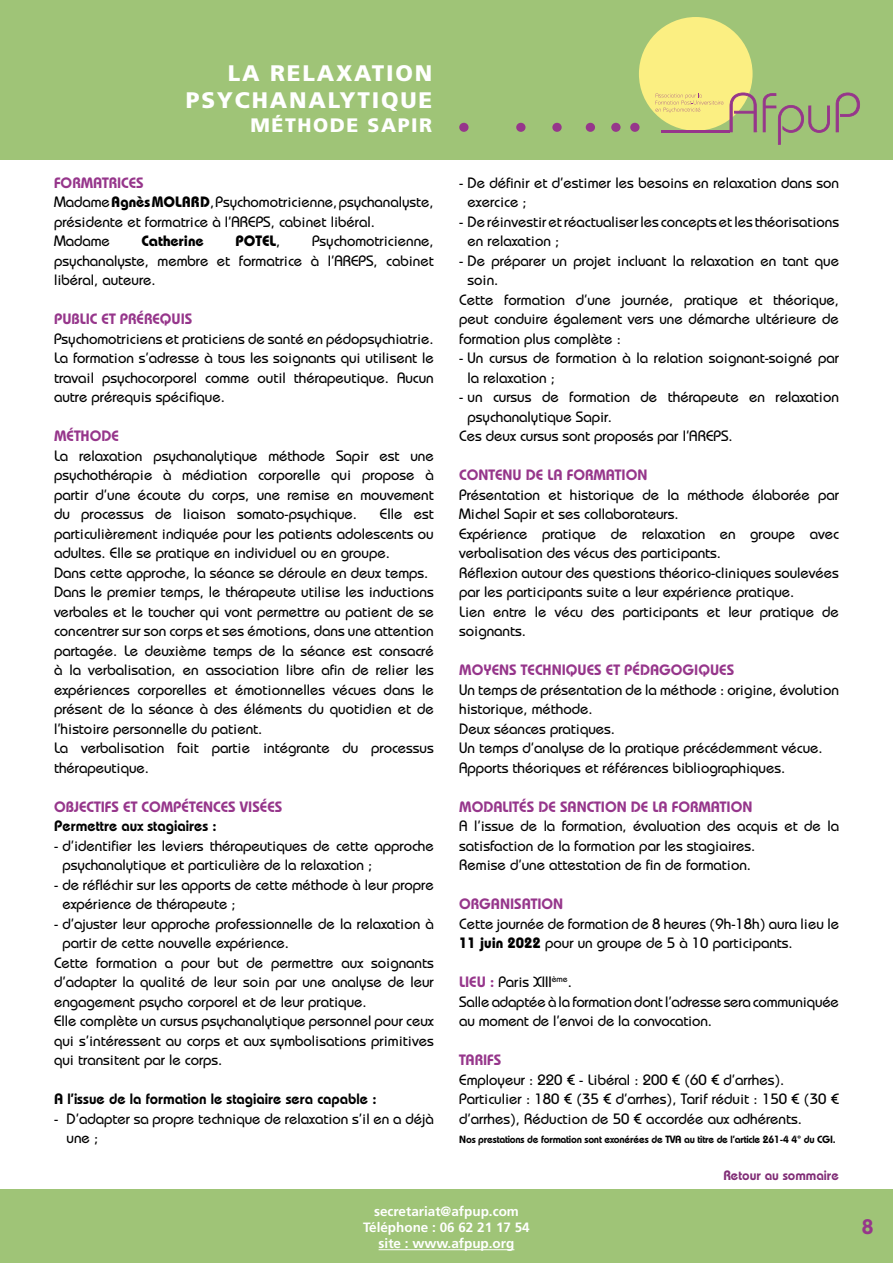
<style>
.page{position:relative;width:893px;height:1263px;background:#fff}
.page>*{position:absolute;margin:0;border:0;box-sizing:border-box;transform-origin:0 0}
.t1{font:900 22.5px/27px "Frutiger LT Std";letter-spacing:.08em;color:#fff;text-align:right}
.t2{font:600 21px "Bauhaus Std";color:#96368b}
.t3{font:900 19.5px "Frutiger LT Std";letter-spacing:.08em;color:#fff}
.t4{font:500 15px/19.5px "Bauhaus Std";color:#000}
.t5{font:600 15px "Bauhaus Std";color:#96368b}
.t6{font:600 15px "Bauhaus Std";color:#000}
.t7{font:700 15px "Bauhaus Std";color:#000}
.t8{font:700 13.5px/16.2px "Frutiger LT Std";color:#fff;text-align:center}
.t9{font:600 13.5px "Bauhaus Std";color:#812e77}
.t10{font:600 10.5px "Bauhaus Std";letter-spacing:-.02em;color:#000}
.s1{font-weight:600;color:#96368b}
.s2{font-weight:700}
.s3{font-weight:500}
</style>
<div class="page">
<div style="left:0;top:1189px;width:893px;height:74px;background:#9fc477"></div>
<hr style="left:379px;top:1249px;width:135px;height:1px;background:#fff">
<div style="left:0;top:0;width:893px;height:159px;background:#9fc477"></div>
<div style="left:639px;top:17px;width:114px;height:114px;background:#fbef82;border-radius:50%"></div>
<svg style="left:763px;top:93px;width:67px;height:52px"></svg>
<svg style="left:836px;top:93px;width:24px;height:39px"></svg>
<svg style="left:655px;top:93px;width:102px;height:39px"></svg>
<div style="left:611px;top:123px;width:10px;height:9px;border:3px solid #96368b;border-radius:50%"></div>
<div style="left:586px;top:123px;width:9px;height:9px;border:3px solid #96368b;border-radius:50%"></div>
<div style="left:552px;top:123px;width:10px;height:9px;border:3px solid #96368b;border-radius:50%"></div>
<div style="left:516px;top:123px;width:9px;height:9px;border:3px solid #96368b;border-radius:50%"></div>
<div style="left:459px;top:123px;width:10px;height:9px;border:3px solid #96368b;border-radius:50%"></div>
<div style="left:630px;top:123px;width:9px;height:9px;border:3px solid #96368b;border-radius:50%"></div>
<h1 class="t1" style="left:186px;top:60px;width:248px">LA RELAXATION<br>PSYCHANALYTIQUE</h1>
<h3 class="t3" style="left:250px;top:113px;width:183px">MÉTHODE SAPIR</h3>
<p class="t4" style="left:54px;top:172px;width:381px"><span class="s1">FORMATRICES<br></span>Madame <span class="s2">Agnès MOLARD</span>, Psychomotricienne, psychanalyste, présidente et formatrice à l’AREPS, cabinet libéral.<br>Madame</p>
<p class="t4" style="left:54px;top:231px;width:381px;text-align:justify;text-indent:258px">Psychomotricienne, psychanalyste, membre et formatrice à l’AREPS, cabinet libéral, auteure.</p>
<p class="t5" style="left:54px;top:310px;width:140px">PUBLIC ET PRÉREQUIS</p>
<p class="t4" style="left:54px;top:328px;width:381px;text-align:justify">Psychomotriciens et praticiens de santé en pédopsychiatrie.<br>La formation s’adresse à tous les soignants qui utilisent le travail psychocorporel comme outil thérapeutique. Aucun autre prérequis spécifique.</p>
<p class="t5" style="left:54px;top:427px;width:66px">MÉTHODE</p>
<p class="t4" style="left:54px;top:445px;width:381px;text-align:justify">La relaxation psychanalytique méthode Sapir est une psychothérapie à médiation corporelle qui propose à partir d’une écoute du corps, une remise en mouvement du processus de liaison somato-psychique.</p>
<p class="t7" style="left:141px;top:232px;width:64px">Catherine</p>
<p class="t7" style="left:235px;top:232px;width:46px">POTEL<span class="s3">,</span></p>
<p class="t4" style="left:54px;top:504px;width:381px;text-indent:326px">Elle est particulièrement indiquée pour les patients adolescents ou adultes. Elle se pratique en individuel ou en groupe.<br>Dans cette approche, la séance se déroule en deux temps.<br>Dans le premier temps, le thérapeute utilise les inductions verbales et le toucher qui vont permettre au patient de se concentrer sur son corps et ses émotions, dans une attention partagée. Le deuxième temps de la séance est consacré à la verbalisation, en association libre afin de relier les expériences corporelles et émotionnelles vécues dans le présent de la séance à des éléments du quotidien et de l’histoire personnelle du patient.<br>La verbalisation fait partie intégrante du processus thérapeutique.</p>
<p class="t5" style="left:54px;top:797px;width:230px">OBJECTIFS ET COMPÉTENCES VISÉES</p>
<p class="t6" style="left:54px;top:817px;width:164px">Permettre aux stagiaires :</p>
<p class="t4" style="left:62px;top:835px;width:373px;text-indent:-8px">- d’identifier les leviers thérapeutiques de cette approche psychanalytique et particulière de la relaxation ;</p>
<p class="t4" style="left:62px;top:874px;width:373px;text-indent:-8px">- de réfléchir sur les apports de cette méthode à leur propre expérience de thérapeute ;</p>
<p class="t4" style="left:54px;top:913px;width:381px">- d’ajuster leur approche professionnelle de la relaxation à</p>
<p class="t4" style="left:62px;top:933px;width:228px">partir de cette nouvelle expérience.</p>
<p class="t4" style="left:54px;top:952px;width:381px">Cette formation a pour but de permettre aux soignants</p>
<p class="t4" style="left:54px;top:972px;width:381px">d’adapter la qualité de leur soin par une analyse de leur</p>
<p class="t4" style="left:54px;top:991px;width:314px">engagement psycho corporel et de leur pratique.</p>
<p class="t4" style="left:54px;top:1011px;width:381px">Elle complète un cursus psychanalytique personnel pour ceux</p>
<p class="t4" style="left:54px;top:1030px;width:381px">qui s’intéressent au corps et aux symbolisations primitives</p>
<p class="t4" style="left:54px;top:1050px;width:170px">qui transitent par le corps.</p>
<p class="t6" style="left:54px;top:1090px;width:324px">A l’issue de la formation le stagiaire sera capable :</p>
<p class="t4" style="left:67px;top:1108px;width:369px;text-indent:-13px">- D’adapter sa propre technique de relaxation s’il en a déjà une ;</p>
<p class="t4" style="left:468px;top:172px;width:373px;text-indent:-8px">- De définir et d’estimer les besoins en relaxation dans son exercice ;</p>
<p class="t4" style="left:468px;top:211px;width:373px;text-indent:-8px">- De réinvestir et réactualiser les concepts et les théorisations en relaxation ;</p>
<p class="t4" style="left:459px;top:250px;width:381px">- De préparer un projet incluant la relaxation en tant que</p>
<p class="t4" style="left:468px;top:270px;width:32px">soin.</p>
<p class="t4" style="left:459px;top:289px;width:381px">Cette formation d’une journée, pratique et théorique,</p>
<p class="t4" style="left:459px;top:309px;width:381px">peut conduire également vers une démarche ultérieure de</p>
<p class="t4" style="left:459px;top:328px;width:163px">formation plus complète :</p>
<p class="t4" style="left:468px;top:348px;width:373px;text-indent:-8px">- Un cursus de formation à la relation soignant-soigné par la relaxation ;</p>
<p class="t4" style="left:459px;top:387px;width:381px">- un cursus de formation de thérapeute en relaxation</p>
<p class="t4" style="left:468px;top:406px;width:146px">psychanalytique Sapir.</p>
<p class="t4" style="left:459px;top:426px;width:275px">Ces deux cursus sont proposés par l’AREPS.</p>
<p class="t5" style="left:459px;top:466px;width:190px">CONTENU DE LA FORMATION</p>
<p class="t4" style="left:459px;top:484px;width:381px">Présentation et historique de la méthode élaborée par Michel Sapir et ses collaborateurs.<br>Expérience pratique de relaxation en groupe avec verbalisation des vécus des participants.<br>Réflexion autour des questions théorico-cliniques soulevées par les participants suite a leur expérience pratique.<br>Lien entre le vécu des participants et leur pratique de soignants.</p>
<p class="t5" style="left:459px;top:661px;width:277px">MOYENS TECHNIQUES ET PÉDAGOGIQUES</p>
<p class="t4" style="left:459px;top:679px;width:381px">Un temps de présentation de la méthode : origine, évolution historique, méthode.<br>Deux séances pratiques.<br>Un temps d’analyse de la pratique précédemment vécue.<br>Apports théoriques et références bibliographiques.</p>
<p class="t5" style="left:459px;top:797px;width:295px">MODALITÉS DE SANCTION DE LA FORMATION</p>
<p class="t4" style="left:459px;top:816px;width:381px">A l’issue de la formation, évaluation des acquis et de la satisfaction de la formation par les stagiaires.<br>Remise d’une attestation de fin de formation.</p>
<p class="t5" style="left:459px;top:895px;width:105px">ORGANISATION</p>
<p class="t4" style="left:459px;top:913px;width:381px">Cette journée de formation de 8 heures (9h-18h) aura lieu le<br><span class="s2">11 juin 2022</span> pour un groupe de 5 à 10 participants.</p>
<p class="t4" style="left:459px;top:972px;width:381px"><span class="s1">LIEU :</span> Paris XIII<sup>ème</sup>.<br>Salle adaptée à la formation dont l’adresse sera communiquée au moment de l’envoi de la convocation.</p>
<p class="t5" style="left:459px;top:1051px;width:44px">TARIFS</p>
<p class="t4" style="left:459px;top:1069px;width:381px">Employeur : 220 € - Libéral : 200 € (60 € d’arrhes).<br>Particulier : 180 € (35 € d’arrhes), Tarif réduit : 150 € (30 € d’arrhes), Réduction de 50 € accordée aux adhérents.</p>
<p class="t10" style="left:459px;top:1133px;width:378px">Nos prestations de formation sont exonérées de TVA au titre de l’article 261-4 4° du CGI.</p>
<p class="t9" style="left:723px;top:1167px;width:117px">Retour au sommaire</p>
<p class="t8" style="left:363px;top:1203px;width:168px">secretariat@afpup.com<br>Téléphone : 06 62 21 17 54 site : www.afpup.org</p>
<h2 class="t2" style="left:862px;top:1214px;width:13px">8</h2>
</div>
